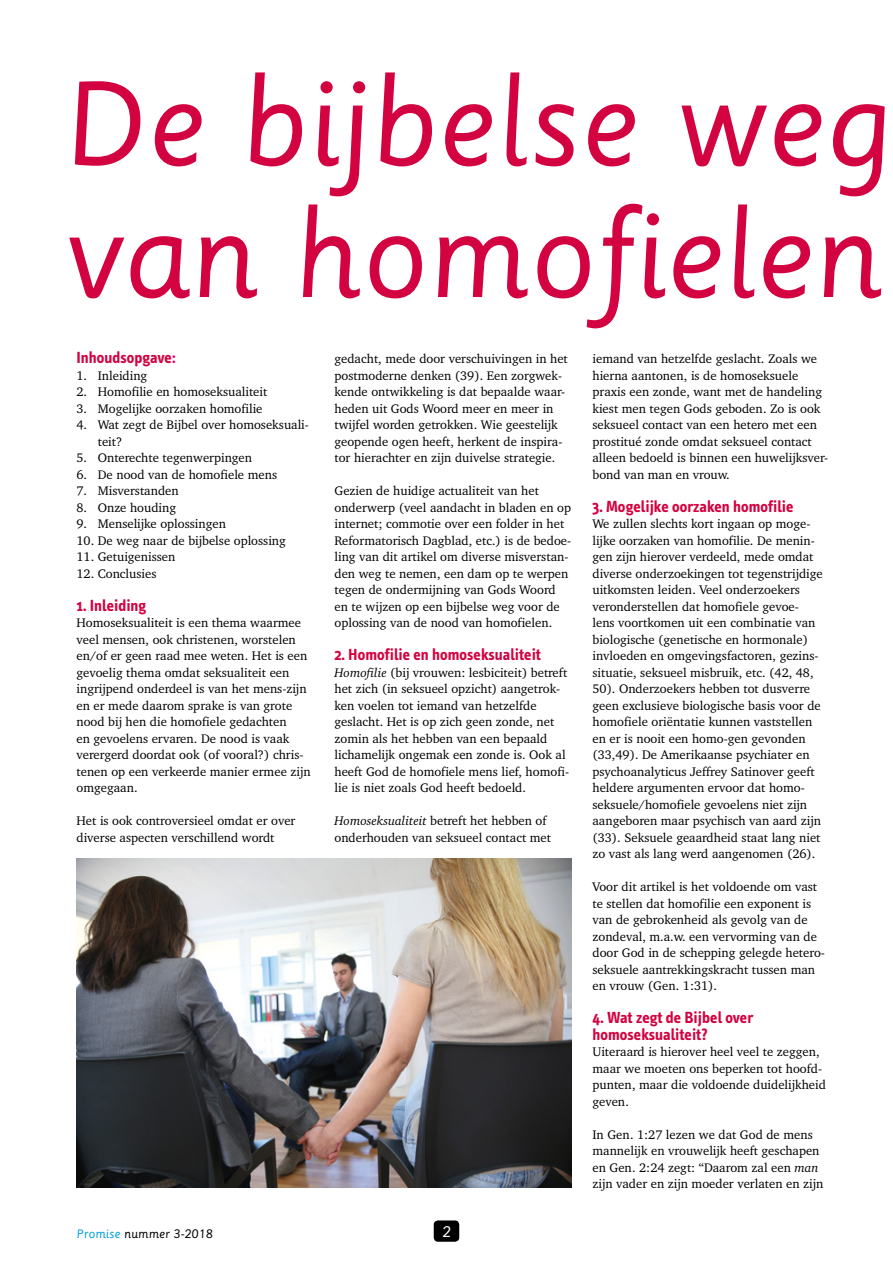
<style>
.page{position:relative;width:893px;height:1263px;background:#fff}
.page>*{position:absolute;margin:0;border:0;box-sizing:border-box;transform-origin:0 0}
.t1{font:117px/132px "Sassoon Primary";letter-spacing:-.005em;color:#d30240}
.t2{font:700 16.5px/16.5px "Info Text";color:#d30240}
.t3{font:15px "Sassoon Primary";color:#fff}
.t4{font:12.75px/16.5px "Charter IT Cby BT";color:#000}
.t5{font:12px "Sassoon Primary";color:#000}
.s1{color:#e4007d}
.s2{font-style:italic}
.s3{color:#009edf}
</style>
<div class="page">
<div style="left:434px;top:1220px;width:25px;height:22px;background:#000;border-radius:4px"></div>
<img style="left:77px;top:858px;width:494px;height:330px">
<h1 class="t1" style="left:62px;top:60px;width:831px">De bijbelse weg van homofielen</h1>
<p class="t2" style="left:77px;top:349px;width:101px">Inhoudsopgave<span class="s1">:</span></p>
<p class="t4" style="left:77px;top:367px;width:72px">1. Inleiding</p>
<p class="t4" style="left:77px;top:383px;width:192px">2. Homofilie en homoseksualiteit</p>
<p class="t4" style="left:77px;top:400px;width:188px">3. Mogelijke oorzaken homofilie</p>
<p class="t4" style="left:98px;top:416px;width:213px;text-indent:-21px">4. Wat zegt de Bijbel over homoseksuali&shy;teit?</p>
<p class="t4" style="left:77px;top:449px;width:177px">5. Onterechte tegenwerpingen</p>
<p class="t4" style="left:77px;top:466px;width:202px">6. De nood van de homofiele mens</p>
<p class="t4" style="left:77px;top:482px;width:104px">7. Misverstanden</p>
<p class="t4" style="left:77px;top:499px;width:101px">8. Onze houding</p>
<p class="t4" style="left:77px;top:515px;width:151px">9. Menselijke oplossingen</p>
<p class="t4" style="left:77px;top:532px;width:211px">10. De weg naar de bijbelse oplossing</p>
<p class="t4" style="left:77px;top:548px;width:100px">11. Getuigenissen</p>
<p class="t4" style="left:77px;top:565px;width:81px">12. Conclusies</p>
<p class="t2" style="left:77px;top:597px;width:71px">1. Inleiding</p>
<p class="t4" style="left:77px;top:614px;width:236px">Homoseksualiteit is een thema waarmee veel mensen, ook christenen, worstelen en/of er geen raad mee weten. Het is een gevoelig thema omdat seksualiteit een ingrijpend onderdeel is van het mens-zijn en er mede daarom sprake is van grote nood bij hen die homofiele gedachten<br>en gevoelens ervaren. De nood is vaak verergerd doordat ook (of vooral?) chris&shy;tenen op een verkeerde manier ermee zijn omgegaan.</p>
<p class="t4" style="left:77px;top:812px;width:220px">Het is ook controversieel omdat er over diverse aspecten verschillend wordt</p>
<p class="t4" style="left:334px;top:350px;width:235px">gedacht, mede door verschuivingen in het postmoderne denken (39). Een zorgwek&shy;kende ontwikkeling is dat bepaalde waar&shy;heden uit Gods Woord meer en meer in twijfel worden getrokken. Wie geestelijk geopende ogen heeft, herkent de inspira&shy;tor hierachter en zijn duivelse strategie.</p>
<p class="t4" style="left:334px;top:482px;width:238px">Gezien de huidige actualiteit van het onderwerp (veel aandacht in bladen en op internet; commotie over een folder in het Reformatorisch Dagblad, etc.) is de bedoe&shy;ling van dit artikel om diverse misverstan&shy;den weg te nemen, een dam op te werpen tegen de ondermijning van Gods Woord en te wijzen op een bijbelse weg voor de oplossing van de nood van homofielen.</p>
<p class="t2" style="left:334px;top:646px;width:208px">2. Homofilie en homoseksualiteit</p>
<p class="t4" style="left:334px;top:664px;width:236px"><span class="s2">Homofilie</span> (bij vrouwen: lesbiciteit) betreft het zich (in seksueel opzicht) aangetrok&shy;ken voelen tot iemand van hetzelfde geslacht. Het is op zich geen zonde, net zomin als het hebben van een bepaald lichamelijk ongemak een zonde is. Ook al heeft God de homofiele mens lief, homofi&shy;lie is niet zoals God heeft bedoeld.</p>
<p class="t4" style="left:334px;top:812px;width:218px"><span class="s2">Homoseksualiteit</span> betreft het hebben of onderhouden van seksueel contact met</p>
<p class="t5" style="left:77px;top:1226px;width:138px"><span class="s3">Promise</span> nummer 3-2018</p>
<p class="t3" style="left:442px;top:1222px;width:10px">2</p>
<p class="t4" style="left:592px;top:350px;width:237px">iemand van hetzelfde geslacht. Zoals we hierna aantonen, is de homoseksuele praxis een zonde, want met de handeling kiest men tegen Gods geboden. Zo is ook seksueel contact van een hetero met een prostitué zonde omdat seksueel contact alleen bedoeld is binnen een huwelijksver&shy;bond van man en vrouw.</p>
<p class="t2" style="left:592px;top:498px;width:203px">3. Mogelijke oorzaken homofilie</p>
<p class="t4" style="left:592px;top:515px;width:232px">We zullen slechts kort ingaan op moge&shy;lijke oorzaken van homofilie. De menin&shy;gen zijn hierover verdeeld, mede omdat diverse onderzoekingen tot tegenstrijdige uitkomsten leiden. Veel onderzoekers veronderstellen dat homofiele gevoe&shy;lens voortkomen uit een combinatie van biologische (genetische en hormonale) invloeden en omgevingsfactoren, gezins&shy;situatie, seksueel misbruik, etc. (42, 48, 50). Onderzoekers hebben tot dusverre geen exclusieve biologische basis voor de homofiele oriëntatie kunnen vaststellen en er is nooit een homo-gen gevonden (33,49). De Amerikaanse psychiater en psychoanalyticus Jeffrey Satinover geeft heldere argumenten ervoor dat homo&shy;seksuele/homofiele gevoelens niet zijn aangeboren maar psychisch van aard zijn (33). Seksuele geaardheid staat lang niet zo vast als lang werd aangenomen (26).</p>
<p class="t4" style="left:592px;top:878px;width:234px">Voor dit artikel is het voldoende om vast te stellen dat homofilie een exponent is van de gebrokenheid als gevolg van de zondeval, m.a.w. een vervorming van de door God in de schepping gelegde hetero&shy;seksuele aantrekkingskracht tussen man en vrouw (Gen. 1:31).</p>
<p class="t2" style="left:592px;top:1009px;width:162px">4. Wat zegt de Bijbel over homoseksualiteit?</p>
<p class="t4" style="left:592px;top:1043px;width:235px">Uiteraard is hierover heel veel te zeggen, maar we moeten ons beperken tot hoofd&shy;punten, maar die voldoende duidelijkheid geven.</p>
<p class="t4" style="left:592px;top:1126px;width:232px">In Gen. 1:27 lezen we dat God de mens mannelijk en vrouwelijk heeft geschapen en Gen. 2:24 zegt: “Daarom zal een <span class="s2">man </span>zijn vader en zijn moeder verlaten en zijn</p>
</div>
